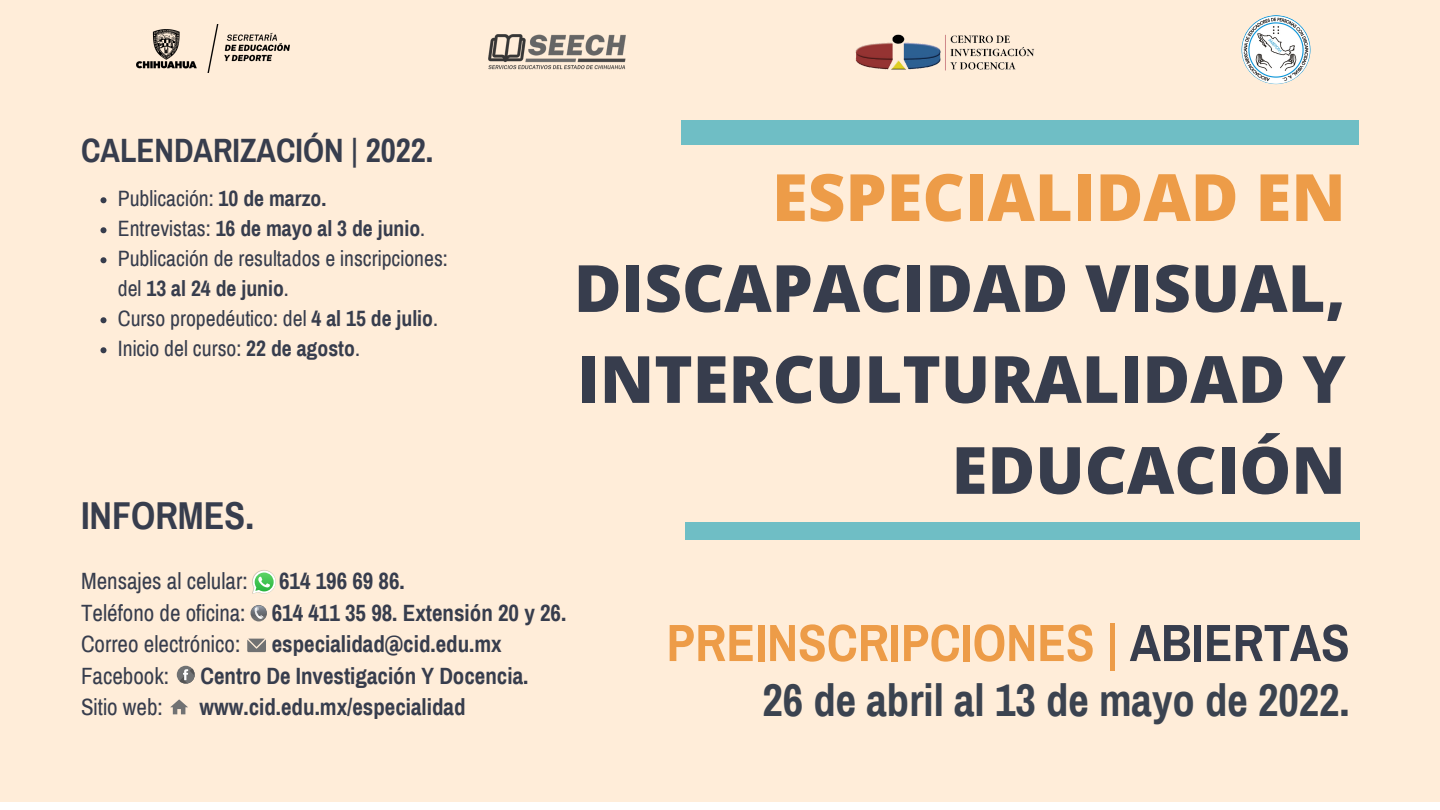
<style>
.page{position:relative;width:1440px;height:810px;background:#fff}
.page>*{position:absolute;margin:0;border:0;box-sizing:border-box;transform-origin:0 0}
.t1{font:800 65.2px/91px "Open Sans";color:#373d4d;text-align:right}
.t2{font:800 65.2px "Open Sans";color:#ed9c48}
.t3{font:700 52.5px "Archivo Narrow";color:#ed9c48}
.t4{font:700 44.7px "Archivo Narrow";color:#3b4350}
.t5{font:700 38px "Archivo Narrow";color:#373d4d}
.t6{font:700 33px "Archivo Narrow";color:#373d4d}
.t7{font:700 23px/31.5px "Archivo Narrow";color:#373d4d}
.t8{font:23px "Archivo Narrow";color:#373d4d}
.t9{font:21.7px/30px "Archivo Narrow";color:#373d4d}
.s1{font-weight:400}
.s2{font-weight:700}
.s3{color:#373d4d}
</style>
<div class="page">
<div style="left:0;top:0;width:1440px;height:802px;background:#ffedd9"></div>
<div style="left:682px;top:120px;width:677px;height:25px;background:#6fbec5"></div>
<div style="left:685px;top:523px;width:674px;height:16px;background:#6fbec5"></div>
<svg style="left:100px;top:197px;width:6px;height:6px"></svg>
<svg style="left:100px;top:227px;width:6px;height:6px"></svg>
<svg style="left:100px;top:257px;width:6px;height:6px"></svg>
<svg style="left:100px;top:317px;width:6px;height:6px"></svg>
<svg style="left:100px;top:347px;width:6px;height:6px"></svg>
<img style="left:855px;top:34px;width:179px;height:37px">
<img style="left:137px;top:25px;width:153px;height:48px">
<img style="left:488px;top:34px;width:138px;height:36px">
<img style="left:1242px;top:15px;width:68px;height:69px;border-radius:50%">
<img style="left:252px;top:570px;width:16px;height:24px">
<svg style="left:253px;top:571px;width:23px;height:23px"></svg>
<div style="left:177px;top:666px;width:18px;height:18px;background:#717273;border-radius:50%"></div>
<svg style="left:179px;top:668px;width:16px;height:16px"></svg>
<div style="left:251px;top:605px;width:16px;height:16px;background:#82817f;border-radius:50%"></div>
<div style="left:251px;top:605px;width:15px;height:16px;background:#707172;border-radius:50%"></div>
<svg style="left:251px;top:605px;width:15px;height:14px"></svg>
<svg style="left:247px;top:639px;width:19px;height:13px"></svg>
<svg style="left:170px;top:699px;width:18px;height:15px"></svg>
<h3 class="t6" style="left:81px;top:133px;width:354px">CALENDARIZACIÓN <span class="s1">|</span> 2022.</h3>
<p class="t9" style="left:118px;top:184px;width:332px">Publicación: <span class="s2">10 de marzo.<br></span>Entrevistas: <span class="s2">16 de mayo al 3 de junio</span>.<br>Publicación de resultados e inscripciones: del <span class="s2">13 al 24 de junio</span>.<br>Curso propedéutico: del <span class="s2">4 al 15 de julio</span>.<br>Inicio del curso: <span class="s2">22 de agosto</span>.</p>
<h3 class="t5" style="left:81px;top:496px;width:175px">INFORMES.</h3>
<h1 class="t2" style="left:772px;top:151px;width:575px">ESPECIALIDAD EN</h1>
<h1 class="t1" style="left:574px;top:241px;width:773px">DISCAPACIDAD VISUAL,<br>INTERCULTURALIDAD Y<br>EDUCACIÓN</h1>
<p class="t8" style="left:81px;top:569px;width:168px">Mensajes al celular:</p>
<p class="t7" style="left:81px;top:566px;width:487px;text-indent:198px">614 196 69 86.<br><span class="s1">Teléfono de oficina:</span> 614 411 35 98. Extensión 20 y 26.<br><span class="s1">Correo electrónico:</span></p>
<p class="t7" style="left:272px;top:629px;width:232px">especialidad@cid.edu.mx</p>
<p class="t8" style="left:81px;top:663px;width:90px">Facebook:</p>
<p class="t7" style="left:200px;top:660px;width:329px">Centro De Investigación Y Docencia.</p>
<p class="t8" style="left:81px;top:695px;width:83px">Sitio web:</p>
<p class="t7" style="left:199px;top:692px;width:268px">www.cid.edu.mx/especialidad</p>
<h2 class="t3" style="left:667px;top:615px;width:685px">PREINSCRIPCIONES <span class="s1">|</span> <span class="s3">ABIERTAS</span></h2>
<h3 class="t4" style="left:763px;top:677px;width:589px">26 de abril al 13 de mayo de 2022.</h3>
</div>
